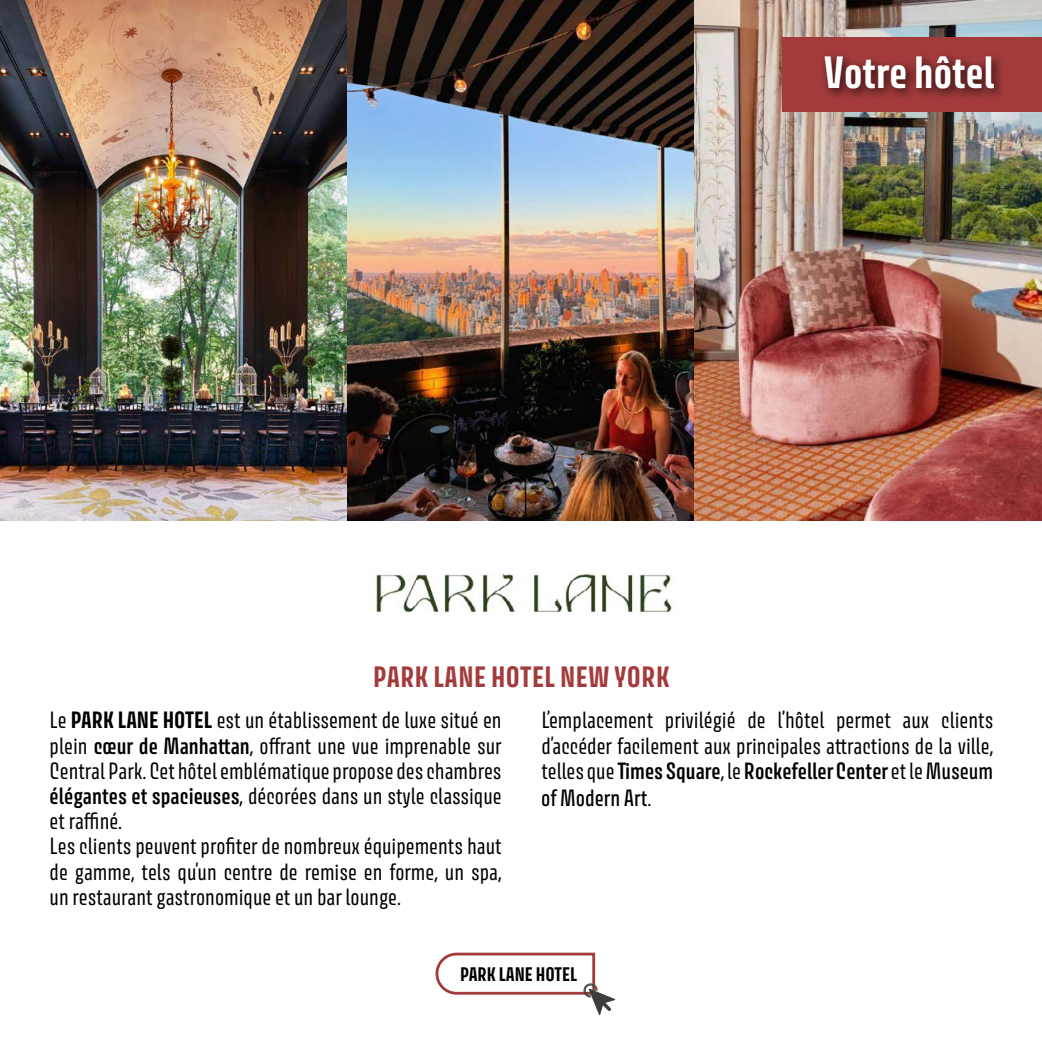
<style>
.page{position:relative;width:1042px;height:1042px;background:#fff}
.page>*{position:absolute;margin:0;border:0;box-sizing:border-box;transform-origin:0 0}
.t1{font:700 40.25px "Avory I Latn";letter-spacing:.005em;color:#fff}
.t2{font:700 26.25px "Avory I Latn";letter-spacing:.02em;color:#a33b3c}
.t3{font:21px/25.2px "Avory I Latn";color:#000}
.t4{font:21px "Avory I Latn Me";color:#000}
.t5{font:700 17.5px "Avory I Latn";color:#000}
.s1{font-weight:700}
.s2{font-weight:600}
.s3{font-family:"Avory I Latn Me"}
.s4{font-family:"Avory I Latn"}
</style>
<div class="page">
<img style="left:0;top:0;width:1041px;height:521px">
<img style="left:376px;top:573px;width:296px;height:39px">
<div style="left:783px;top:37px;width:259px;height:74px;background:#a33b3c"></div>
<div style="left:818px;top:50px;width:189px;height:51px;background:#000;opacity:.75"></div>
<svg style="left:435px;top:952px;width:180px;height:63px"></svg>
<h1 class="t1" style="left:823px;top:46px;width:172px">Votre hôtel</h1>
<p class="t2" style="left:373px;top:660px;width:298px">PARK LANE HOTEL NEW YORK</p>
<p class="t3" style="left:50px;top:708px;width:453px">Le <span class="s1">PARK LANE HOTEL</span> est un établissement de luxe situé en plein <span class="s2">cœur de Manhattan</span>, offrant une vue imprenable sur Central Park. Cet hôtel emblématique propose des chambres <span class="s2">élégantes et spacieuses</span>, décorées dans un style classique et raffiné.<br>Les clients peuvent profiter de nombreux équipements haut de gamme, tels qu’un centre de remise en forme, un spa, un restaurant gastronomique et un bar lounge.</p>
<p class="t3" style="left:541px;top:708px;width:453px;text-align:justify">L’emplacement privilégié de l’hôtel permet aux clients d’accéder facilement aux principales attractions de la ville, telles que <span class="s2">Times Square</span>, le <span class="s2">Rockefeller Center</span> et le <span class="s3">Museum</span></p>
<p class="t4" style="left:541px;top:784px;width:112px">of Modern Art<span class="s4">.</span></p>
<p class="t5" style="left:460px;top:963px;width:119px">PARK LANE HOTEL</p>
</div>
